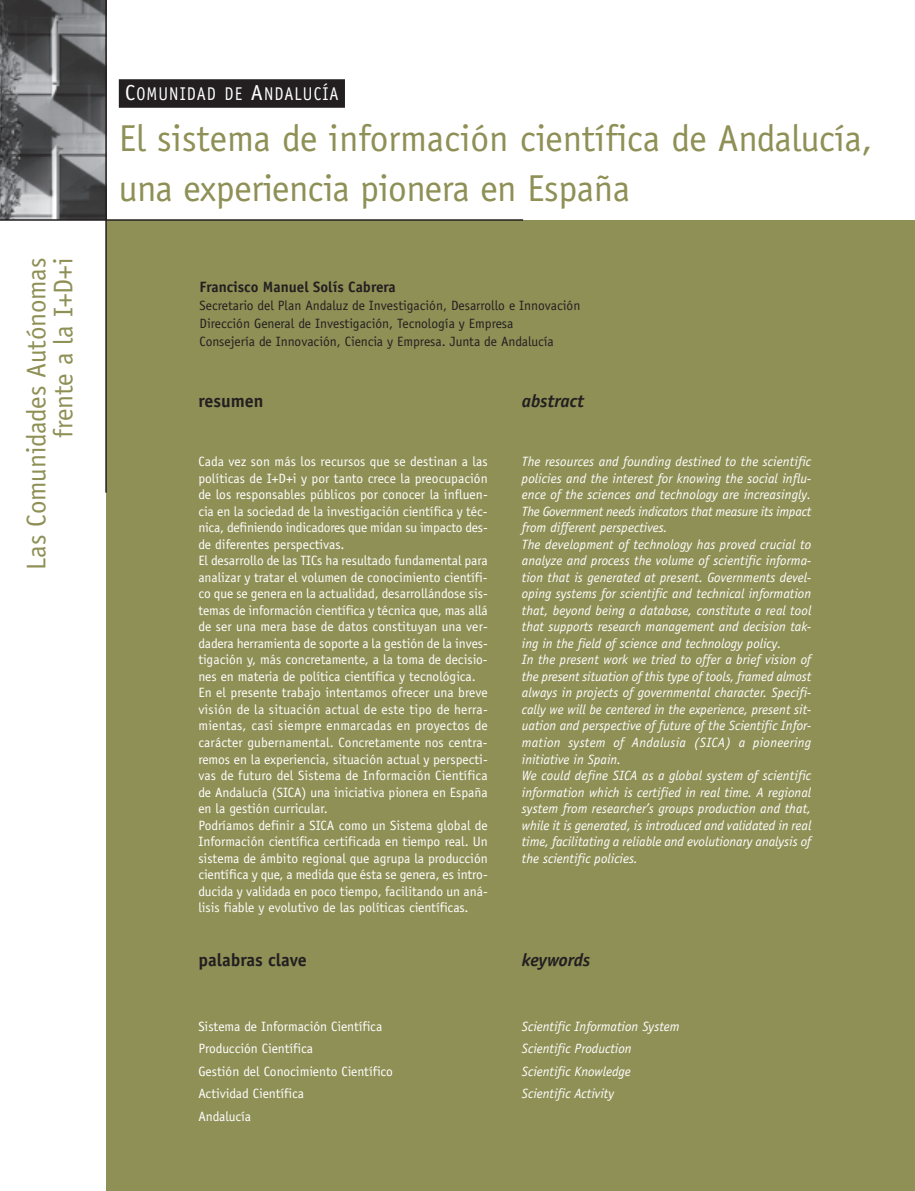
<style>
.page{position:relative;width:915px;height:1191px;background:#fff}
.page>*{position:absolute;margin:0;border:0;box-sizing:border-box;transform-origin:0 0}
.t1{font:37.5px/49.5px "Officina Sans";letter-spacing:-.01em;color:#8f9056}
.t2{font:27px/27px "Officina Sans";color:#8f9056;text-align:right}
.t3{font:18.45px "Officina Sans";letter-spacing:.065em;color:#fff;scale:.88 1}
.t4{font:700 18px "Officina Sans";color:#231f20}
.t5{font:italic 700 18px "Officina Sans";color:#231f20}
.t6{font:700 15px "Officina Sans";color:#231f20}
.t7{font:13.5px/16.5px "Officina Sans";color:#fff}
.t8{font:italic 13.5px/16.5px "Officina Sans";color:#fff}
.t9{font:13.5px/18px "Officina Sans";color:#231f20}
.s1{font-size:21.75px}
</style>
<div class="page">
<img style="left:0;top:1px;width:105px;height:218px">
<div style="left:106px;top:220px;width:808px;height:971px;background:#8f9056"></div>
<div style="left:119px;top:79px;width:226px;height:29px;background:#231f20"></div>
<hr style="left:0;top:219px;width:523px;height:2px;background:#231f20">
<hr style="left:105px;top:1px;width:2px;height:491px;background:#231f20">
<p class="t2" style="left:25px;top:570px;width:314px;rotate:-90deg">Las Comunidades Autónomas frente a la I+D+i</p>
<p class="t3" style="left:125px;top:86px;width:244px"><span class="s1">C</span>OMUNIDAD DE <span class="s1">A</span>NDALUCÍA</p>
<p class="t1" style="left:119px;top:117px;width:755px">El sistema de información científica de Andalucía, una experiencia pionera en España</p>
<p class="t6" style="left:199px;top:281px;width:198px">Francisco Manuel Solís Cabrera</p>
<p class="t9" style="left:199px;top:298px;width:382px">Secretario del Plan Andaluz de Investigación, Desarrollo e Innovación<br>Dirección General de Investigación, Tecnología y Empresa<br>Consejería de Innovación, Ciencia y Empresa. Junta de Andalucía</p>
<p class="t4" style="left:198px;top:394px;width:67px">resumen</p>
<p class="t7" style="left:198px;top:455px;width:291px">Cada vez son más los recursos que se destinan a las políticas de I+D+i y por tanto crece la preocupación de los responsables públicos por conocer la influen&shy;cia en la sociedad de la investigación científica y téc&shy;nica, definiendo indicadores que midan su impacto des&shy;de diferentes perspectivas.<br>El desarrollo de las TICs ha resultado fundamental para analizar y tratar el volumen de conocimiento científi&shy;co que se genera en la actualidad, desarrollándose sis&shy;temas de información científica y técnica que, mas allá de ser una mera base de datos constituyan una ver&shy;dadera herramienta de soporte a la gestión de la inves&shy;tigación y, más concretamente, a la toma de decisio&shy;nes en materia de política científica y tecnológica.<br>En el presente trabajo intentamos ofrecer una breve visión de la situación actual de este tipo de herra&shy;mientas, casi siempre enmarcadas en proyectos de carácter gubernamental. Concretamente nos centra&shy;remos en la experiencia, situación actual y perspecti&shy;vas de futuro del Sistema de Información Científica de Andalucía (SICA) una iniciativa pionera en España en la gestión curricular.<br>Podríamos definir a SICA como un Sistema global de Información científica certificada en tiempo real. Un sistema de ámbito regional que agrupa la producción científica y que, a medida que ésta se genera, es intro&shy;ducida y validada en poco tiempo, facilitando un aná&shy;lisis fiable y evolutivo de las políticas científicas.</p>
<p class="t4" style="left:198px;top:952px;width:110px">palabras clave</p>
<p class="t7" style="left:198px;top:1016px;width:196px;line-height:22.5px">Sistema de Información Científica<br>Producción Científica<br>Gestión del Conocimiento Científico<br>Actividad Científica<br>Andalucía</p>
<p class="t5" style="left:521px;top:394px;width:64px">abstract</p>
<p class="t8" style="left:521px;top:455px;width:291px">The resources and founding destined to the scientific policies and the interest for knowing the social influ&shy;ence of the sciences and technology are increasingly.<br>The Government needs indicators that measure its impact from different perspectives.<br>The development of technology has proved crucial to analyze and process the volume of scientific informa&shy;tion that is generated at present. Governments devel&shy;oping systems for scientific and technical information that, beyond being a database, constitute a real tool that supports research management and decision tak&shy;ing in the field of science and technology policy.<br>In the present work we tried to offer a brief vision of the present situation of this type of tools, framed almost always in projects of governmental character. Specifi&shy;cally we will be centered in the experience, present sit&shy;uation and perspective of future of the Scientific Infor&shy;mation system of Andalusia (SICA) a pioneering initiative in Spain.<br>We could define SICA as a global system of scientific information which is certified in real time. A regional system from researcher’s groups production and that, while it is generated, is introduced and validated in real time, facilitating a reliable and evolutionary analysis of the scientific policies.</p>
<p class="t5" style="left:521px;top:952px;width:70px">keywords</p>
<p class="t8" style="left:521px;top:1016px;width:159px;line-height:22.5px">Scientific Information System<br>Scientific Production<br>Scientific Knowledge<br>Scientific Activity</p>
</div>
